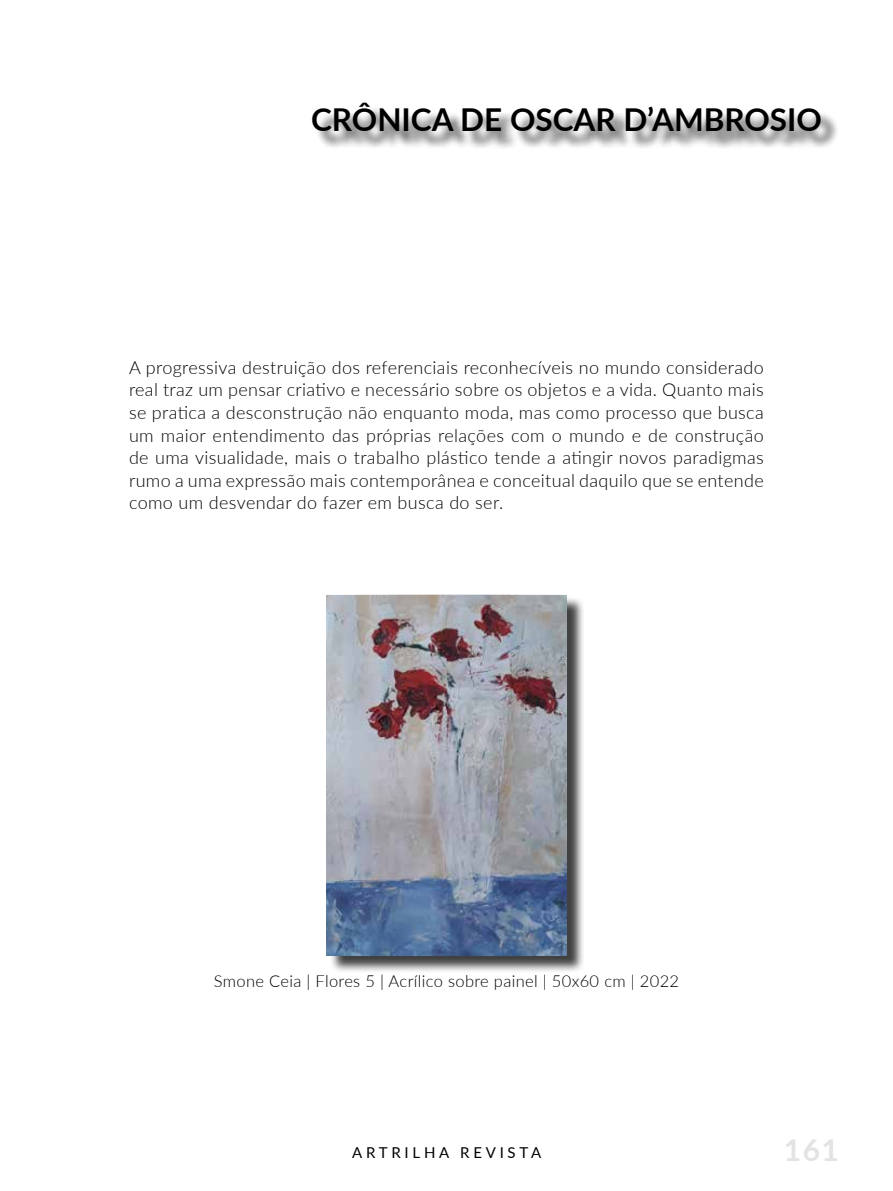
<style>
.page{position:relative;width:893px;height:1191px;background:#fff}
.page>*{position:absolute;margin:0;border:0;box-sizing:border-box;transform-origin:0 0}
.t1{font:700 31.5px "Lato";color:#000}
.t2{font:700 30px "Lato";color:#e3e3e3}
.t3{font:300 18px/22.5px "Lato";letter-spacing:.02em;color:#000;text-align:justify}
.t4{font:300 16.5px "Lato";letter-spacing:.02em;color:#000}
.t5{font:15px "Lato";letter-spacing:.25em;color:#000}
</style>
<div class="page">
<div style="left:329px;top:596px;width:256px;height:377px;background:#000;opacity:.75"></div>
<img style="left:327px;top:595px;width:239px;height:360px">
<div style="left:315px;top:106px;width:524px;height:44px;background:#000;opacity:.75"></div>
<h1 class="t1" style="left:311px;top:97px;width:512px">CRÔNICA DE OSCAR D’AMBROSIO</h1>
<p class="t3" style="left:129px;top:355px;width:636px">A progressiva destruição dos referenciais reconhecíveis no mundo considerado real traz um pensar criativo e necessário sobre os objetos e a vida. Quanto mais se pratica a desconstrução não enquanto moda, mas como processo que busca um maior entendimento das próprias relações com o mundo e de construção de uma visualidade, mais o trabalho plástico tende a atingir novos paradigmas rumo a uma expressão mais contemporânea e conceitual daquilo que se entende como um desvendar do fazer em busca do ser.</p>
<p class="t4" style="left:214px;top:969px;width:467px">Smone Ceia | Flores 5 | Acrílico sobre painel | 50x60 cm | 2022</p>
<p class="t5" style="left:352px;top:1142px;width:191px">ARTRILHA REVISTA</p>
<h2 class="t2" style="left:784px;top:1128px;width:57px">161</h2>
</div>
